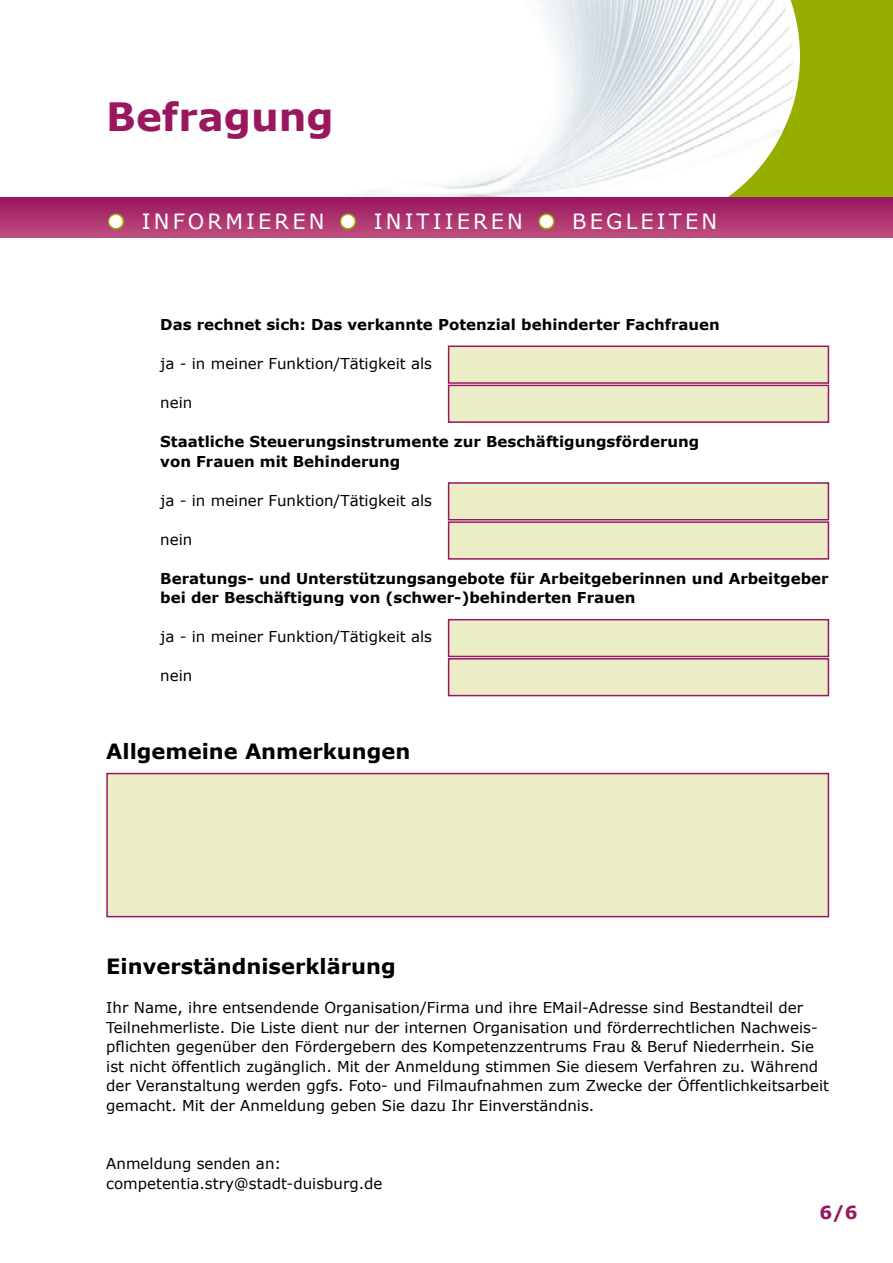
<style>
.page{position:relative;width:893px;height:1263px;background:#fff}
.page>*{position:absolute;margin:0;border:0;box-sizing:border-box;transform-origin:0 0}
.t1{font:700 39px "Verdana";color:#99175e}
.t2{font:700 21px "Verdana";color:#000}
.t3{font:21px "Verdana";letter-spacing:.15em;color:#fff}
.t4{font:700 18px "Verdana";color:#99175e}
.t5{font:15px/19.5px "Verdana";color:#000}
.t6{font:700 15px/19.5px "Verdana";color:#000}
.s1{font-size:36px}
</style>
<div class="page">
<div style="left:630px;top:0;width:263px;height:230px;background:#97ad00"></div>
<img style="left:300px;top:0;width:494px;height:198px">
<div style="left:0;top:198px;width:893px;height:40px;background:linear-gradient(to bottom,#99175f,#be4e7f)"></div>
<svg style="left:106px;top:212px;width:20px;height:20px"></svg>
<svg style="left:338px;top:212px;width:20px;height:20px"></svg>
<svg style="left:536px;top:212px;width:21px;height:20px"></svg>
<div style="left:448px;top:345px;width:381px;height:39px;background:#ebedc6;border:2px solid #99175e"></div>
<div style="left:448px;top:385px;width:381px;height:38px;background:#ebedc6;border:2px solid #99175e"></div>
<div style="left:448px;top:482px;width:381px;height:38px;background:#ebedc6;border:2px solid #99175e"></div>
<div style="left:448px;top:521px;width:381px;height:39px;background:#ebedc6;border:2px solid #99175e"></div>
<div style="left:448px;top:619px;width:381px;height:38px;background:#ebedc6;border:2px solid #99175e"></div>
<div style="left:448px;top:658px;width:381px;height:38px;background:#ebedc6;border:2px solid #99175e"></div>
<div style="left:106px;top:773px;width:723px;height:144px;background:#ebedc6;border:2px solid #99175e"></div>
<h1 class="t1" style="left:106px;top:91px;width:229px">Befragung</h1>
<h2 class="t3" style="left:106px;top:208px;width:612px"><span class="s1">•</span> Informieren <span class="s1">•</span> Initiieren <span class="s1">•</span> Begleiten</h2>
<h4 class="t6" style="left:160px;top:315px;width:561px">Das rechnet sich: Das verkannte Potenzial behinderter Fachfrauen</h4>
<p class="t5" style="left:160px;top:354px;width:273px">ja - in meiner funktion/tätigkeit als</p>
<p class="t5" style="left:160px;top:393px;width:34px">nein</p>
<h4 class="t6" style="left:160px;top:432px;width:541px">Staatliche Steuerungsinstrumente zur Beschäftigungsförderung von Frauen mit Behinderung</h4>
<p class="t5" style="left:160px;top:491px;width:273px">ja - in meiner funktion/tätigkeit als</p>
<p class="t5" style="left:160px;top:530px;width:34px">nein</p>
<h4 class="t6" style="left:160px;top:569px;width:670px">Beratungs- und Unterstützungsangebote für Arbeitgeberinnen und Arbeitgeber bei der Beschäftigung von (schwer-)behinderten Frauen</h4>
<p class="t5" style="left:160px;top:627px;width:273px">ja - in meiner funktion/tätigkeit als</p>
<p class="t5" style="left:160px;top:666px;width:34px">nein</p>
<h3 class="t2" style="left:106px;top:738px;width:306px">Allgemeine Anmerkungen</h3>
<h3 class="t2" style="left:106px;top:953px;width:291px">Einverständniserklärung</h3>
<p class="t5" style="left:106px;top:998px;width:724px">Ihr name, ihre entsendende organisation/firma und ihre email-Adresse sind Bestandteil der teilnehmerliste. Die liste dient nur der internen organisation und förderrechtlichen nachweis&shy;pflichten gegenüber den Fördergebern des Kompetenzzentrums Frau &amp; Beruf Niederrhein. Sie ist nicht öffentlich zugänglich. mit der Anmeldung stimmen Sie diesem Verfahren zu. Während der Veranstaltung werden ggfs. foto- und filmaufnahmen zum Zwecke der Öffentlichkeitsarbeit gemacht. mit der Anmeldung geben Sie dazu Ihr einverständnis.</p>
<p class="t5" style="left:106px;top:1154px;width:176px">Anmeldung senden an:</p>
<p class="t5" style="left:106px;top:1173px;width:278px">competentia.stry@stadt-duisburg.de</p>
<p class="t4" style="left:819px;top:1201px;width:39px">6/6</p>
</div>
